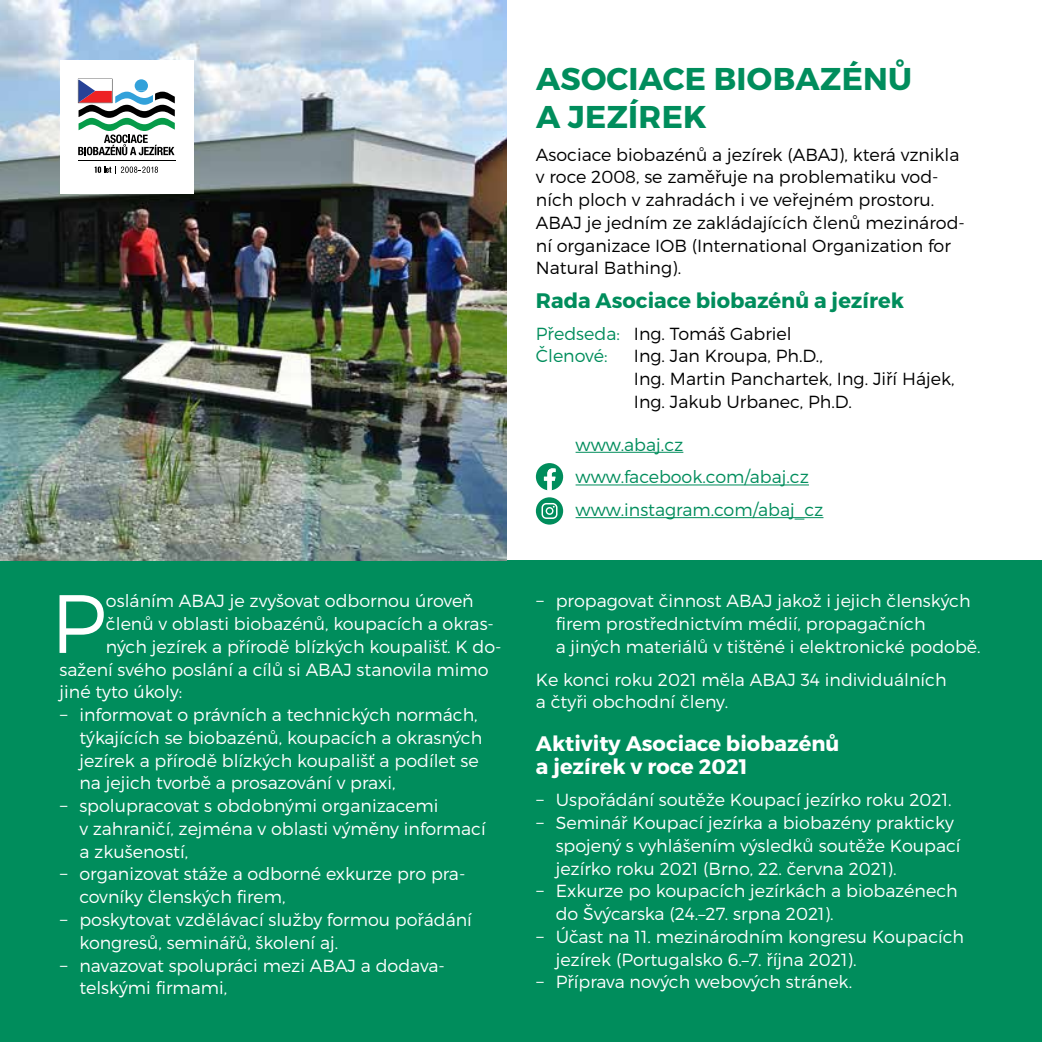
<style>
.page{position:relative;width:1042px;height:1042px;background:#fff}
.page>*{position:absolute;margin:0;border:0;box-sizing:border-box;transform-origin:0 0}
.t1{font:300 82.42px "Montserrat";color:#fff}
.t2{font:700 31.5px/37.8px "Montserrat";letter-spacing:.01em;color:#008d5c}
.t3{font:700 21px/22.8px "Montserrat";color:#fff}
.t4{font:700 21px "Montserrat";color:#008d5c}
.t5{font:300 17.5px/22.8px "Montserrat";color:#fff}
.t6{font:300 17.5px/22.8px "Montserrat";color:#000}
.t7{font:300 17.5px/32.7px "Montserrat";color:#008d5c}
.s1{color:#000}
</style>
<div class="page">
<div style="left:0;top:561px;width:1042px;height:481px;background:#008d5c"></div>
<hr style="left:575px;top:452px;width:108px;height:1px;background:#008d5c">
<hr style="left:575px;top:484px;width:234px;height:1px;background:#008d5c">
<hr style="left:575px;top:517px;width:248px;height:1px;background:#008d5c">
<img style="left:0;top:0;width:506px;height:561px">
<div style="left:60px;top:60px;width:133px;height:133px;background:#fff"></div>
<svg style="left:95px;top:166px;width:63px;height:8px"></svg>
<svg style="left:78px;top:79px;width:97px;height:76px"></svg>
<hr style="left:78px;top:161px;width:97px;height:1px;background:#000">
<div style="left:536px;top:497px;width:27px;height:27px;background:#008d5c;border-radius:50%"></div>
<svg style="left:541px;top:503px;width:16px;height:16px"></svg>
<svg style="left:536px;top:463px;width:27px;height:27px"></svg>
<h1 class="t1" style="left:51px;top:573px;width:57px">P</h1>
<p class="t5" style="left:106px;top:589px;width:369px">osláním ABAJ je zvyšovat odbornou úroveň</p>
<p class="t5" style="left:106px;top:612px;width:389px">členů v oblasti biobazénů, koupacích a okras-</p>
<p class="t5" style="left:106px;top:635px;width:397px">ných jezírek a přírodě blízkých koupališť. K do-</p>
<p class="t5" style="left:60px;top:658px;width:431px">sažení svého poslání a cílů si ABAJ stanovila mimo</p>
<p class="t5" style="left:60px;top:680px;width:124px">jiné tyto úkoly:</p>
<p class="t5" style="left:60px;top:703px;width:420px">− informovat o právních a technických normách,</p>
<p class="t5" style="left:79px;top:726px;width:404px">týkajících se biobazénů, koupacích a okrasných</p>
<p class="t5" style="left:79px;top:749px;width:401px">jezírek a přírodě blízkých koupališť a podílet se</p>
<p class="t5" style="left:79px;top:771px;width:318px">na jejich tvorbě a prosazování v praxi,</p>
<p class="t5" style="left:60px;top:794px;width:380px">− spolupracovat s obdobnými organizacemi</p>
<p class="t5" style="left:79px;top:817px;width:408px">v zahraničí, zejména v oblasti výměny informací</p>
<p class="t5" style="left:79px;top:840px;width:110px">a zkušeností,</p>
<p class="t5" style="left:60px;top:862px;width:407px">− organizovat stáže a odborné exkurze pro pra-</p>
<p class="t5" style="left:79px;top:885px;width:208px">covníky členských firem,</p>
<p class="t5" style="left:60px;top:908px;width:414px">− poskytovat vzdělávací služby formou pořádání</p>
<p class="t5" style="left:79px;top:931px;width:260px">kongresů, seminářů, školení aj.</p>
<p class="t5" style="left:60px;top:953px;width:387px">− navazovat spolupráci mezi ABAJ a dodava-</p>
<p class="t5" style="left:79px;top:976px;width:149px">telskými firmami,</p>
<h2 class="t2" style="left:536px;top:60px;width:378px">Asociace biobazénů a jezírek</h2>
<p class="t6" style="left:536px;top:143px;width:430px">Asociace biobazénů a jezírek (ABAJ), která vznikla v roce 2008, se zaměřuje na problematiku vod&shy;ních ploch v zahradách i ve veřejném prostoru.<br>ABAJ je jedním ze zakládajících členů mezinárod&shy;ní organizace IOB (International Organization for Natural Bathing).</p>
<p class="t4" style="left:536px;top:288px;width:369px">Rada Asociace biobazénů a jezírek</p>
<p class="t7" style="left:536px;top:322px;width:257px;line-height:22.8px">Předseda: <span class="s1">Ing. Tomáš Gabriel<br></span>Členové:</p>
<p class="t6" style="left:634px;top:344px;width:322px">Ing. Jan Kroupa, Ph.D.,<br>Ing. Martin Panchartek, Ing. Jiří Hájek,<br>Ing. Jakub Urbanec, Ph.D.</p>
<p class="t7" style="left:575px;top:428px;width:249px">www.abaj.cz www.facebook.com/abaj.cz www.instagram.com/abaj_cz</p>
<p class="t5" style="left:556px;top:589px;width:426px;text-indent:-20px">− propagovat činnost ABAJ jakož i jejich členských firem prostřednictvím médií, propagačních<br>a jiných materiálů v tištěné i elektronické podobě.</p>
<p class="t5" style="left:536px;top:668px;width:412px">Ke konci roku 2021 měla ABAJ 34 individuálních a čtyři obchodní členy.</p>
<p class="t3" style="left:536px;top:732px;width:305px">Aktivity Asociace biobazénů a jezírek v roce 2021</p>
<p class="t5" style="left:536px;top:788px;width:417px">− Uspořádání soutěže Koupací jezírko roku 2021.</p>
<p class="t5" style="left:536px;top:811px;width:419px">− Seminář Koupací jezírka a biobazény prakticky</p>
<p class="t5" style="left:556px;top:834px;width:406px">spojený s vyhlášením výsledků soutěže Koupací</p>
<p class="t5" style="left:556px;top:857px;width:342px">jezírko roku 2021 (Brno, 22. června 2021).</p>
<p class="t5" style="left:536px;top:879px;width:423px">− Exkurze po koupacích jezírkách a biobazénech</p>
<p class="t5" style="left:556px;top:902px;width:279px">do Švýcarska (24.–27. srpna 2021).</p>
<p class="t5" style="left:536px;top:925px;width:430px">− Účast na 11. mezinárodním kongresu Koupacích</p>
<p class="t5" style="left:556px;top:948px;width:302px">jezírek (Portugalsko 6.–7. října 2021).</p>
<p class="t5" style="left:536px;top:970px;width:318px">− Příprava nových webových stránek.</p>
</div>
